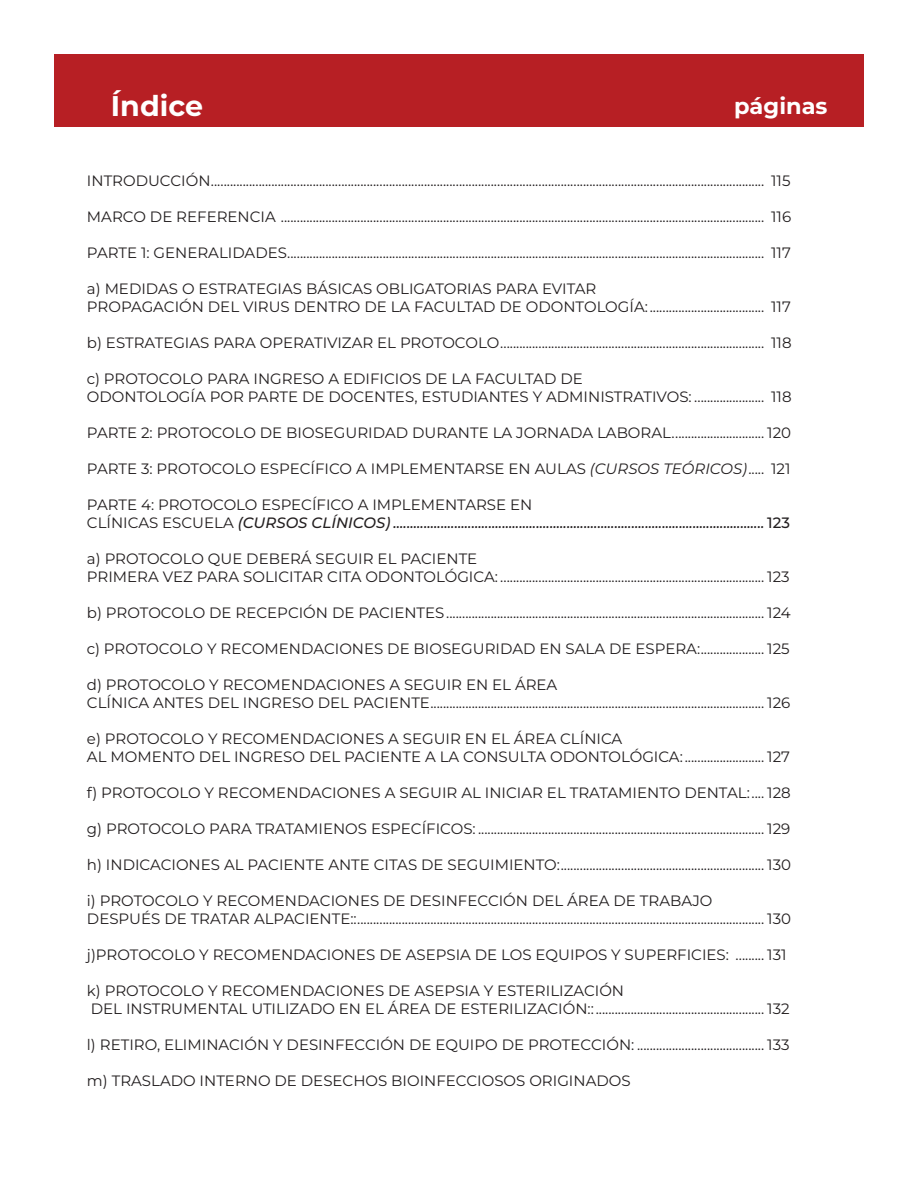
<style>
.page{position:relative;width:918px;height:1188px;background:#fff}
.page>*{position:absolute;margin:0;border:0;box-sizing:border-box;transform-origin:0 0}
.t1{font:700 28.5px "Montserrat";color:#fff}
.t2{font:700 22.5px "Montserrat";color:#fff}
.t3{font:15px "Montserrat";color:#231f20}
.t4{font:italic 500 15px "Montserrat";color:#231f20}
.s1{font-style:italic}
.s2{font-weight:400;font-style:normal}
.s3{font-style:normal}
</style>
<div class="page">
<div style="left:54px;top:54px;width:810px;height:73px;background:#b71f24"></div>
<p class="t1" style="left:111px;top:87px;width:94px">Índice</p>
<p class="t2" style="left:734px;top:91px;width:95px">páginas</p>
<p class="t3" style="left:87px;top:171px;width:705px">INTRODUCCIÓN.............................................................................................................................................................................. 115</p>
<p class="t3" style="left:87px;top:207px;width:706px">MARCO DE REFERENCIA ........................................................................................................................................................ 116</p>
<p class="t3" style="left:87px;top:243px;width:705px">PARTE 1: GENERALIDADES...................................................................................................................................................... 117</p>
<p class="t3" style="left:87px;top:279px;width:511px">a) MEDIDAS O ESTRATEGIAS BÁSICAS OBLIGATORIAS PARA EVITAR</p>
<p class="t3" style="left:87px;top:297px;width:705px">PROPAGACIÓN DEL VIRUS DENTRO DE LA FACULTAD DE ODONTOLOGÍA: .................................... 117</p>
<p class="t3" style="left:87px;top:333px;width:706px">b) ESTRATEGIAS PARA OPERATIVIZAR EL PROTOCOLO................................................................................... 118</p>
<p class="t3" style="left:87px;top:369px;width:497px">c) PROTOCOLO PARA INGRESO A EDIFICIOS DE LA FACULTAD DE</p>
<p class="t3" style="left:87px;top:387px;width:706px">ODONTOLOGÍA POR PARTE DE DOCENTES, ESTUDIANTES Y ADMINISTRATIVOS: ...................... 118</p>
<p class="t3" style="left:87px;top:423px;width:706px">PARTE 2: PROTOCOLO DE BIOSEGURIDAD DURANTE LA JORNADA LABORAL............................. 120</p>
<p class="t3" style="left:87px;top:459px;width:705px">PARTE 3: PROTOCOLO ESPECÍFICO A IMPLEMENTARSE EN AULAS <span class="s1">(CURSOS TEÓRICOS)</span>..... 121</p>
<p class="t3" style="left:87px;top:495px;width:447px">PARTE 4: PROTOCOLO ESPECÍFICO A IMPLEMENTARSE EN</p>
<p class="t4" style="left:87px;top:513px;width:705px"><span class="s2">CLÍNICAS ESCUELA</span> (CURSOS CLÍNICOS) ............................................................................................................. <span class="s3">123</span></p>
<p class="t3" style="left:87px;top:549px;width:392px">a) PROTOCOLO QUE DEBERÁ SEGUIR EL PACIENTE</p>
<p class="t3" style="left:87px;top:567px;width:704px">PRIMERA VEZ PARA SOLICITAR CITA ODONTOLÓGICA: ................................................................................... 123</p>
<p class="t3" style="left:87px;top:603px;width:705px">b) PROTOCOLO DE RECEPCIÓN DE PACIENTES.................................................................................................... 124</p>
<p class="t3" style="left:87px;top:639px;width:704px">c) PROTOCOLO Y RECOMENDACIONES DE BIOSEGURIDAD EN SALA DE ESPERA:.................... 125</p>
<p class="t3" style="left:87px;top:675px;width:472px">d) PROTOCOLO Y RECOMENDACIONES A SEGUIR EN EL ÁREA</p>
<p class="t3" style="left:87px;top:693px;width:705px">CLÍNICA ANTES DEL INGRESO DEL PACIENTE......................................................................................................... 126</p>
<p class="t3" style="left:87px;top:729px;width:537px">e) PROTOCOLO Y RECOMENDACIONES A SEGUIR EN EL ÁREA CLÍNICA</p>
<p class="t3" style="left:87px;top:747px;width:705px">AL MOMENTO DEL INGRESO DEL PACIENTE A LA CONSULTA ODONTOLÓGICA: ......................... 127</p>
<p class="t3" style="left:87px;top:783px;width:705px">f) PROTOCOLO Y RECOMENDACIONES A SEGUIR AL INICIAR EL TRATAMIENTO DENTAL:.... 128</p>
<p class="t3" style="left:87px;top:819px;width:705px">g) PROTOCOLO PARA TRATAMIENOS ESPECÍFICOS: .......................................................................................... 129</p>
<p class="t3" style="left:87px;top:855px;width:706px">h) INDICACIONES AL PACIENTE ANTE CITAS DE SEGUIMIENTO:................................................................ 130</p>
<p class="t3" style="left:87px;top:891px;width:627px">i) PROTOCOLO Y RECOMENDACIONES DE DESINFECCIÓN DEL ÁREA DE TRABAJO</p>
<p class="t3" style="left:87px;top:909px;width:706px">DESPUÉS DE TRATAR ALPACIENTE::................................................................................................................................ 130</p>
<p class="t3" style="left:87px;top:945px;width:701px">j)PROTOCOLO Y RECOMENDACIONES DE ASEPSIA DE LOS EQUIPOS Y SUPERFICIES: ......... 131</p>
<p class="t3" style="left:87px;top:981px;width:539px">k) PROTOCOLO Y RECOMENDACIONES DE ASEPSIA Y ESTERILIZACIÓN</p>
<p class="t3" style="left:91px;top:999px;width:700px">DEL INSTRUMENTAL UTILIZADO EN EL ÁREA DE ESTERILIZACIÓN:: ..................................................... 132</p>
<p class="t3" style="left:87px;top:1035px;width:704px">l) RETIRO, ELIMINACIÓN Y DESINFECCIÓN DE EQUIPO DE PROTECCIÓN: ........................................ 133</p>
<p class="t3" style="left:87px;top:1071px;width:545px">m) TRASLADO INTERNO DE DESECHOS BIOINFECCIOSOS ORIGINADOS</p>
</div>
